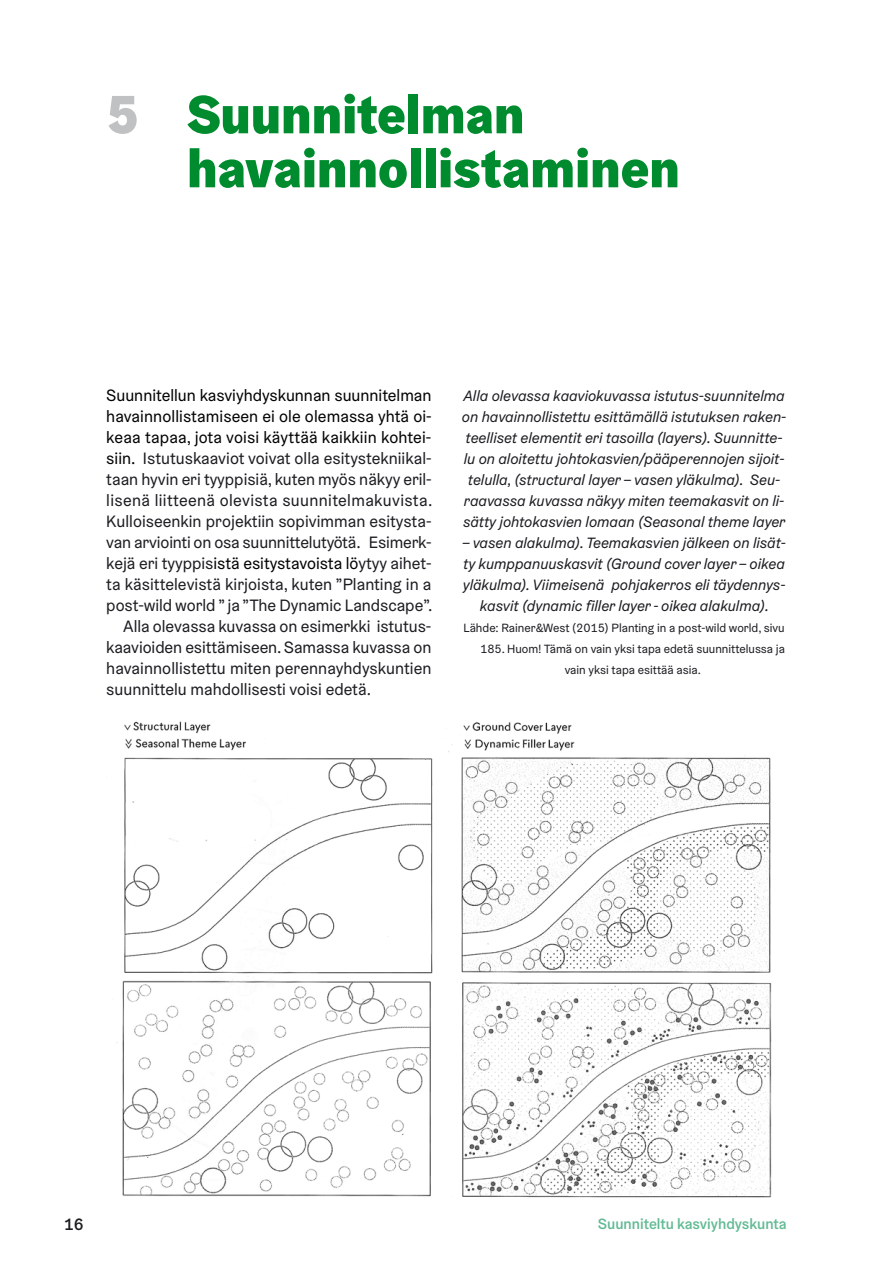
<style>
.page{position:relative;width:893px;height:1263px;background:#fff}
.page>*{position:absolute;margin:0;border:0;box-sizing:border-box;transform-origin:0 0}
.t1{font:900 54px/54px "Helsinki Grotesk";color:#008c2e}
.t2{font:16.5px "Helsinki Grotesk";color:#1b1c20}
.t3{font:16.5px "Helsinki Grotesk";letter-spacing:.005em;color:#000}
.t4{font:16.5px "Helsinki Grotesk";letter-spacing:.02em;color:#1b1c20}
.t5{font:500 16.5px "Helsinki Grotesk";color:#1b1c20}
.t6{font:italic 15px/21px "Helsinki Grotesk";color:#1b1c20;text-align:center}
.t7{font:500 15px "Helsinki Grotesk";color:#62ba94}
.t8{font:12px "Helsinki Grotesk";color:#1b1c20}
.s1{color:#bfc1c3}
.s2{color:#000}
</style>
<div class="page">
<img style="left:116px;top:721px;width:656px;height:477px">
<h1 class="t1" style="left:187px;top:87px;width:494px;text-indent:-81px"><span class="s1">5</span> Suunnitelman havainnollistaminen</h1>
<p class="t3" style="left:106px;top:385px;width:327px">Suunnitellun kasviyhdyskunnan suunnitelman</p>
<p class="t3" style="left:106px;top:406px;width:327px">havainnollistamiseen ei ole olemassa yhtä oi-</p>
<p class="t3" style="left:106px;top:427px;width:327px">keaa tapaa, jota voisi käyttää kaikkiin kohtei-</p>
<p class="t2" style="left:106px;top:448px;width:327px"><span class="s2">siin.</span> Istutuskaaviot voivat olla esitystekniikal-</p>
<p class="t2" style="left:106px;top:469px;width:327px">taan hyvin eri tyyppisiä, kuten myös näkyy eril-</p>
<p class="t4" style="left:106px;top:490px;width:328px">lisenä liitteenä olevista suunnitelmakuvista.</p>
<p class="t2" style="left:106px;top:511px;width:327px">Kulloiseenkin projektiin sopivimman esitysta-</p>
<p class="t2" style="left:106px;top:532px;width:327px">van arviointi on osa suunnittelutyötä. Esimerk-</p>
<p class="t2" style="left:106px;top:553px;width:327px">kejä eri tyyppis<span class="s2">istä esitystavoista lö</span>ytyy aihet-</p>
<p class="t2" style="left:106px;top:574px;width:327px">ta käsittelevistä kirjoista, kuten ”Planting in a</p>
<p class="t2" style="left:106px;top:595px;width:328px">post-wild world ” ja ”The Dynamic Landscape”.</p>
<p class="t2" style="left:123px;top:616px;width:310px">Alla olevassa kuvassa on esimerkki istutus-</p>
<p class="t2" style="left:106px;top:637px;width:327px">kaavioiden esittämiseen. Samassa kuvassa on</p>
<p class="t2" style="left:106px;top:658px;width:327px">havainnollistettu miten perennayhdyskuntien</p>
<p class="t2" style="left:106px;top:679px;width:266px">suunnittelu mahdollisesti voisi edetä.</p>
<p class="t6" style="left:462px;top:385px;width:326px">Alla olevassa kaaviokuvassa istutus-suunnitelma on havainnollistettu esittämällä istutuksen raken&shy;teelliset elementit eri tasoilla (layers). Suunnitte&shy;lu on aloitettu johtokasvien/pääperennojen sijoit&shy;telulla, (structural layer – vasen yläkulma). Seu&shy;raavassa kuvassa näkyy miten teemakasvit on li&shy;sätty johtokasvien lomaan (Seasonal theme layer</p>
<p class="t6" style="left:462px;top:532px;width:325px">– vasen alakulma). Teemakasvien jälkeen on lisät&shy;ty kumppanuuskasvit (Ground cover layer – oikea yläkulma). Viimeisenä pohjakerros eli täydennys&shy;kasvit (dynamic filler layer - oikea alakulma).</p>
<p class="t8" style="left:463px;top:620px;width:323px">Lähde: Rainer&amp;West (2015) Planting in a post-wild world, sivu</p>
<p class="t8" style="left:480px;top:641px;width:306px">185. Huom! Tämä on vain yksi tapa edetä suunnittelussa ja</p>
<p class="t8" style="left:565px;top:662px;width:138px">vain yksi tapa esittää asia.</p>
<p class="t5" style="left:64px;top:1214px;width:21px">16</p>
<p class="t7" style="left:598px;top:1215px;width:190px">Suunniteltu kasviyhdyskunta</p>
</div>
